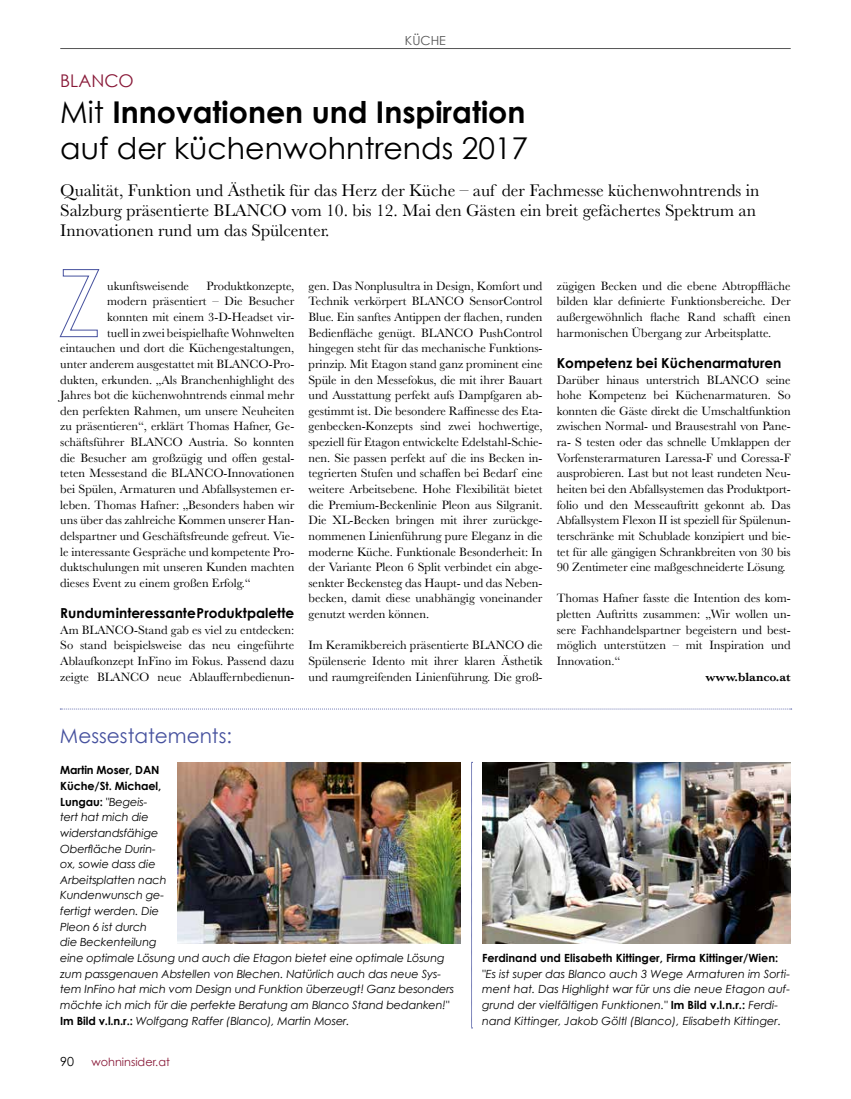
<style>
.page{position:relative;width:851px;height:1099px;background:#fff}
.page>*{position:absolute;margin:0;border:0;box-sizing:border-box;transform-origin:0 0}
.t1{font:30px/36px "Century Gothic";color:#000}
.t2{font:20px "Century Gothic";color:#46519e}
.t3{font:17.5px/20px "Baskerville";color:#000}
.t4{font:17.5px "Century Gothic";color:#881837}
.t5{font:700 13.75px "Century Gothic";color:#000}
.t6{font:12.5px/15.6px "Baskerville";color:#000;text-align:justify}
.t7{font:600 12.5px "Baskerville";color:#000}
.t8{font:12.5px "Century Gothic";color:#565656}
.t9{font:12.5px "Century Gothic";color:#000}
.t10{font:italic 11.25px/15.6px "Century Gothic";letter-spacing:-.01em;color:#000}
.t11{font:700 11.25px "Century Gothic";color:#000}
.t12{font:11.25px "Century Gothic";color:#881837}
.s1{font-weight:700}
.s2{font-weight:700;font-style:normal}
</style>
<div class="page">
<hr style="left:60px;top:48px;width:730px;height:1px;background:#565656">
<svg style="left:59px;top:269px;width:41px;height:68px"></svg>
<img style="left:482px;top:762px;width:308px;height:181px">
<img style="left:177px;top:762px;width:284px;height:181px">
<svg style="left:60px;top:708px;width:731px;height:1px"></svg>
<svg style="left:471px;top:762px;width:1px;height:266px"></svg>
<p class="t8" style="left:405px;top:33px;width:42px">KÜCHE</p>
<h3 class="t4" style="left:60px;top:69px;width:75px">BLANCO</h3>
<h1 class="t1" style="left:60px;top:93px;width:469px">Mit <span class="s1">Innovationen und Inspiration </span>auf der küchenwohntrends 2017</h1>
<h3 class="t3" style="left:60px;top:180px;width:700px">Qualität, Funktion und Ästhetik für das Herz der Küche – auf der Fachmesse küchenwohntrends in<br>Salzburg präsentierte BLANCO vom 10. bis 12. Mai den Gästen ein breit gefächertes Spektrum an<br>Innovationen rund um das Spülcenter.</h3>
<p class="t6" style="left:107px;top:278px;width:83px">ukunftsweisende</p>
<p class="t6" style="left:206px;top:278px;width:89px">Produktkonzepte,</p>
<p class="t6" style="left:107px;top:294px;width:188px">modern präsentiert – Die Besucher</p>
<p class="t6" style="left:107px;top:309px;width:188px">konnten mit einem 3-D-Headset vir-</p>
<p class="t6" style="left:107px;top:325px;width:188px">tuell in zwei beispielhafte Wohnwelten</p>
<p class="t6" style="left:60px;top:340px;width:235px">eintauchen und dort die Küchengestaltungen,</p>
<p class="t6" style="left:60px;top:356px;width:235px">unter anderem ausgestattet mit BLANCO-Pro-</p>
<p class="t6" style="left:60px;top:372px;width:235px">dukten, erkunden. „Als Branchenhighlight des</p>
<p class="t6" style="left:60px;top:387px;width:235px">Jahres bot die küchenwohntrends einmal mehr</p>
<p class="t6" style="left:60px;top:403px;width:235px">den perfekten Rahmen, um unsere Neuheiten</p>
<p class="t6" style="left:60px;top:419px;width:235px">zu präsentieren“, erklärt Thomas Hafner, Ge-</p>
<p class="t6" style="left:60px;top:434px;width:235px">schäftsführer BLANCO Austria. So konnten</p>
<p class="t6" style="left:60px;top:450px;width:235px">die Besucher am großzügig und offen gestal-</p>
<p class="t6" style="left:60px;top:465px;width:235px">teten Messestand die BLANCO-Innovationen</p>
<p class="t6" style="left:60px;top:481px;width:235px">bei Spülen, Armaturen und Abfallsystemen er-</p>
<p class="t6" style="left:60px;top:497px;width:235px">leben. Thomas Hafner: „Besonders haben wir</p>
<p class="t6" style="left:60px;top:512px;width:235px">uns über das zahlreiche Kommen unserer Han-</p>
<p class="t6" style="left:60px;top:528px;width:235px">delspartner und Geschäftsfreunde gefreut. Vie-</p>
<p class="t6" style="left:60px;top:544px;width:235px">le interessante Gespräche und kompetente Pro-</p>
<p class="t6" style="left:60px;top:559px;width:235px">duktschulungen mit unseren Kunden machten</p>
<p class="t6" style="left:60px;top:575px;width:192px">dieses Event zu einem großen Erfolg.“</p>
<p class="t5" style="left:60px;top:604px;width:235px">Rundum interessante Produktpalette</p>
<p class="t6" style="left:60px;top:622px;width:235px">Am BLANCO-Stand gab es viel zu entdecken:<br>So stand beispielsweise das neu eingeführte Ablaufkonzept InFino im Fokus. Passend dazu zeigte BLANCO neue Ablauffernbedienun-</p>
<p class="t6" style="left:308px;top:278px;width:235px">gen. Das Nonplusultra in Design, Komfort und Technik verkörpert BLANCO SensorControl Blue. Ein sanftes Antippen der flachen, runden Bedienfläche genügt. BLANCO PushControl hingegen steht für das mechanische Funktions&shy;prinzip. Mit Etagon stand ganz prominent eine Spüle in den Messefokus, die mit ihrer Bauart und Ausstattung perfekt aufs Dampfgaren ab&shy;gestimmt ist. Die besondere Raffinesse des Eta&shy;genbecken-Konzepts sind zwei hochwertige, speziell für Etagon entwickelte Edelstahl-Schie&shy;nen. Sie passen perfekt auf die ins Becken in&shy;tegrierten Stufen und schaffen bei Bedarf eine weitere Arbeitsebene. Hohe Flexibilität bietet die Premium-Beckenlinie Pleon aus Silgranit.<br>Die XL-Becken bringen mit ihrer zurückge&shy;nommenen Linienführung pure Eleganz in die moderne Küche. Funktionale Besonderheit: In der Variante Pleon 6 Split verbindet ein abge&shy;senkter Beckensteg das Haupt- und das Neben&shy;becken, damit diese unabhängig voneinander genutzt werden können.</p>
<p class="t6" style="left:308px;top:637px;width:235px">Im Keramikbereich präsentierte BLANCO die Spülenserie Idento mit ihrer klaren Ästhetik und raumgreifenden Linienführung. Die groß-</p>
<p class="t6" style="left:556px;top:278px;width:235px">zügigen Becken und die ebene Abtropffläche bilden klar definierte Funktionsbereiche. Der außergewöhnlich flache Rand schafft einen harmonischen Übergang zur Arbeitsplatte.</p>
<p class="t5" style="left:556px;top:354px;width:226px">Kompetenz bei Küchenarmaturen</p>
<p class="t6" style="left:556px;top:372px;width:235px">Darüber hinaus unterstrich BLANCO seine hohe Kompetenz bei Küchenarmaturen. So konnten die Gäste direkt die Umschaltfunktion zwischen Normal- und Brausestrahl von Pane&shy;ra- S testen oder das schnelle Umklappen der Vorfensterarmaturen Laressa-F und Coressa-F ausprobieren. Last but not least rundeten Neu&shy;heiten bei den Abfallsystemen das Produktport&shy;folio und den Messeauftritt gekonnt ab. Das Abfallsystem Flexon II ist speziell für Spülenun&shy;terschränke mit Schublade konzipiert und bie&shy;tet für alle gängigen Schrankbreiten von 30 bis 90 Zentimeter eine maßgeschneiderte Lösung.</p>
<p class="t6" style="left:556px;top:590px;width:235px">Thomas Hafner fasste die Intention des kom&shy;pletten Auftritts zusammen: „Wir wollen un&shy;sere Fachhandelspartner begeistern und best&shy;möglich unterstützen – mit Inspiration und Innovation.“</p>
<p class="t7" style="left:705px;top:667px;width:87px">www.blanco.at</p>
<h2 class="t2" style="left:60px;top:723px;width:173px">Messestatements:</h2>
<p class="t10" style="left:60px;top:762px;width:395px"><span class="s2">Martin Moser, DAN<br>Küche/St. Michael,<br>Lungau:</span> "Begeis-<br>tert hat mich die<br>widerstandsfähige<br>Oberfläche Durin-<br>ox, sowie dass die<br>Arbeitsplatten nach<br>Kundenwunsch ge-<br>fertigt werden. Die<br>Pleon 6 ist durch<br>die Beckenteilung<br>eine optimale Lösung und auch die Etagon bietet eine optimale Lösung zum passgenauen Abstellen von Blechen. Natürlich auch das neue Sys&shy;tem InFino hat mich vom Design und Funktion überzeugt! Ganz besonders möchte ich mich für die perfekte Beratung am Blanco Stand bedanken!"<br><span class="s2">Im Bild v.l.n.r.:</span> Wolfgang Raffer (Blanco), Martin Moser.</p>
<p class="t9" style="left:60px;top:1053px;width:15px">90</p>
<p class="t12" style="left:91px;top:1054px;width:80px">wohninsider.at</p>
<p class="t11" style="left:482px;top:950px;width:297px">Ferdinand und Elisabeth Kittinger, Firma Kittinger/Wien:</p>
<p class="t10" style="left:482px;top:965px;width:309px">"Es ist super das Blanco auch 3 Wege Armaturen im Sorti&shy;ment hat. Das Highlight war für uns die neue Etagon auf&shy;grund der vielfältigen Funktionen." <span class="s2">Im Bild v.l.n.r.:</span> Ferdi&shy;nand Kittinger, Jakob Göltl (Blanco), Elisabeth Kittinger.</p>
</div>
